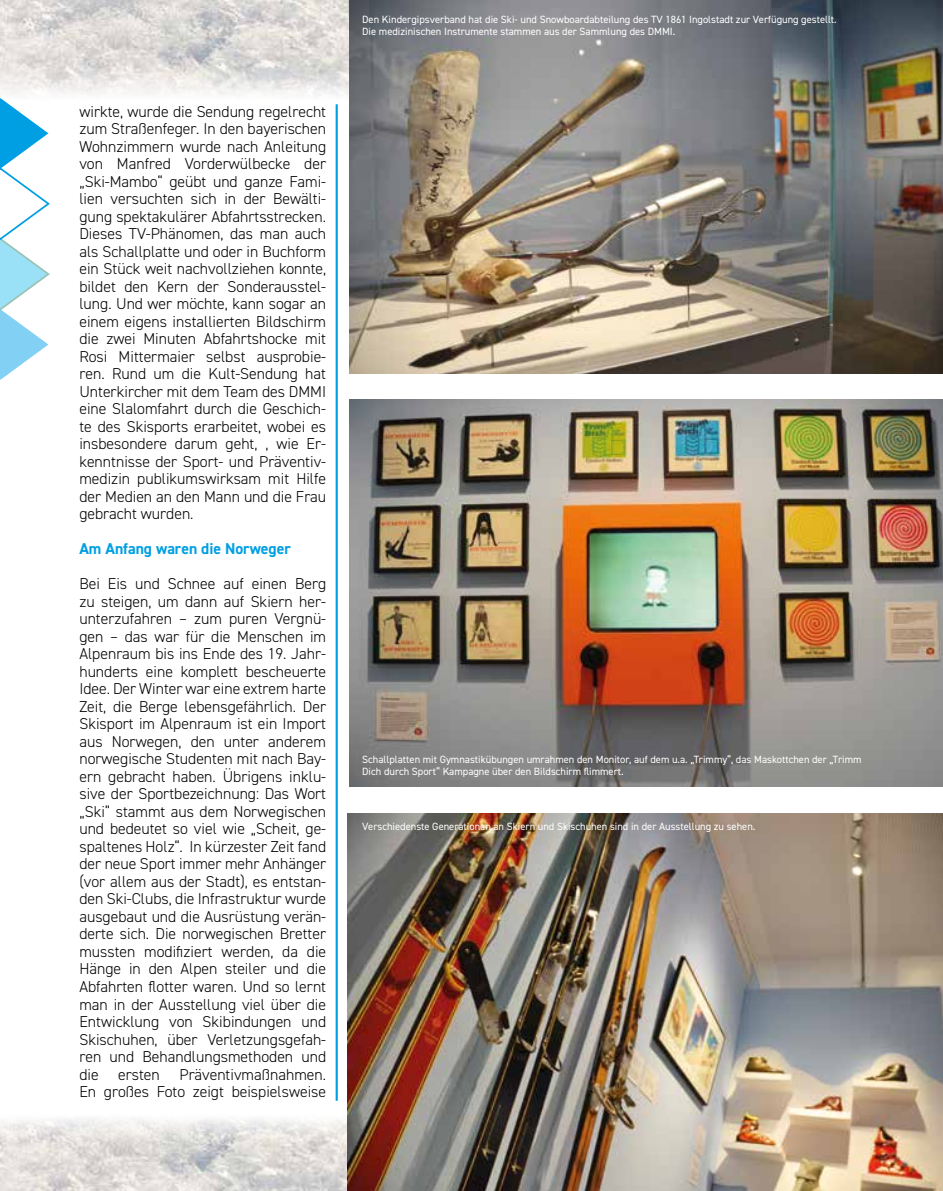
<style>
.page{position:relative;width:943px;height:1191px;background:#fff}
.page>*{position:absolute;margin:0;border:0;box-sizing:border-box;transform-origin:0 0}
.t1{font:300 15.75px/17.5px "DIN2014";color:#000;text-align:justify}
.t2{font:700 15.75px "DIN2014";color:#009fe3}
.t3{font:10.5px/12.2px "DIN2014";color:#fff}
</style>
<div class="page">
<img style="left:0;top:1118px;width:347px;height:73px">
<img style="left:0;top:0;width:349px;height:96px">
<svg style="left:0;top:98px;width:50px;height:282px"></svg>
<img style="left:349px;top:0;width:594px;height:373px">
<img style="left:347px;top:813px;width:596px;height:378px">
<img style="left:349px;top:400px;width:594px;height:387px">
<hr style="left:336px;top:104px;width:1px;height:996px;background:#009fe3">
<p class="t1" style="left:79px;top:103px;width:248px">wirkte, wurde die Sendung regelrecht zum Straßenfeger. In den bayerischen Wohnzimmern wurde nach Anleitung von Manfred Vorderwülbecke der „Ski-Mambo“ geübt und ganze Fami&shy;lien versuchten sich in der Bewälti&shy;gung spektakulärer Abfahrtsstrecken.<br>Dieses TV-Phänomen, das man auch als Schallplatte und oder in Buchform ein Stück weit nachvollziehen konnte, bildet den Kern der Sonderausstel&shy;lung. Und wer möchte, kann sogar an einem eigens installierten Bildschirm die zwei Minuten Abfahrtshocke mit Rosi Mittermaier selbst ausprobie&shy;ren. Rund um die Kult-Sendung hat Unterkircher mit dem Team des DMMI eine Slalomfahrt durch die Geschich&shy;te des Skisports erarbeitet, wobei es insbesondere darum geht, , wie Er&shy;kenntnisse der Sport- und Präventiv&shy;medizin publikumswirksam mit Hilfe der Medien an den Mann und die Frau gebracht wurden.</p>
<p class="t2" style="left:79px;top:538px;width:213px">Am Anfang waren die Norweger</p>
<p class="t1" style="left:79px;top:575px;width:248px">Bei Eis und Schnee auf einen Berg zu steigen, um dann auf Skiern her&shy;unterzufahren – zum puren Vergnü&shy;gen – das war für die Menschen im Alpenraum bis ins Ende des 19. Jahr&shy;hunderts eine komplett bescheuerte Idee. Der Winter war eine extrem harte Zeit, die Berge lebensgefährlich. Der Skisport im Alpenraum ist ein Import aus Norwegen, den unter anderem norwegische Studenten mit nach Bay&shy;ern gebracht haben. Übrigens inklu&shy;sive der Sportbezeichnung: Das Wort „Ski“ stammt aus dem Norwegischen und bedeutet so viel wie „Scheit, ge&shy;spaltenes Holz“. In kürzester Zeit fand der neue Sport immer mehr Anhänger (vor allem aus der Stadt), es entstan&shy;den Ski-Clubs, die Infrastruktur wurde ausgebaut und die Ausrüstung verän&shy;derte sich. Die norwegischen Bretter mussten modifiziert werden, da die Hänge in den Alpen steiler und die Abfahrten flotter waren. Und so lernt man in der Ausstellung viel über die Entwicklung von Skibindungen und Skischuhen, über Verletzungsgefah&shy;ren und Behandlungsmethoden und die ersten Präventivmaßnahmen.<br>En großes Foto zeigt beispielsweise</p>
<p class="t3" style="left:362px;top:13px;width:476px">Den Kindergipsverband hat die Ski- und Snowboardabteilung des TV 1861 Ingolstadt zur Verfügung gestellt.<br>Die medizinischen Instrumente stammen aus der Sammlung des DMMI.</p>
<p class="t3" style="left:362px;top:752px;width:501px">Schallplatten mit Gymnastikübungen umrahmen den Monitor, auf dem u.a. „Trimmy“, das Maskottchen der „Trimm<br>Dich durch Sport“ Kampagne über den Bildschirm flimmert.</p>
<p class="t3" style="left:362px;top:820px;width:394px">Verschiedenste Generationen an Skiern und Skischuhen sind in der Ausstellung zu sehen.</p>
</div>
